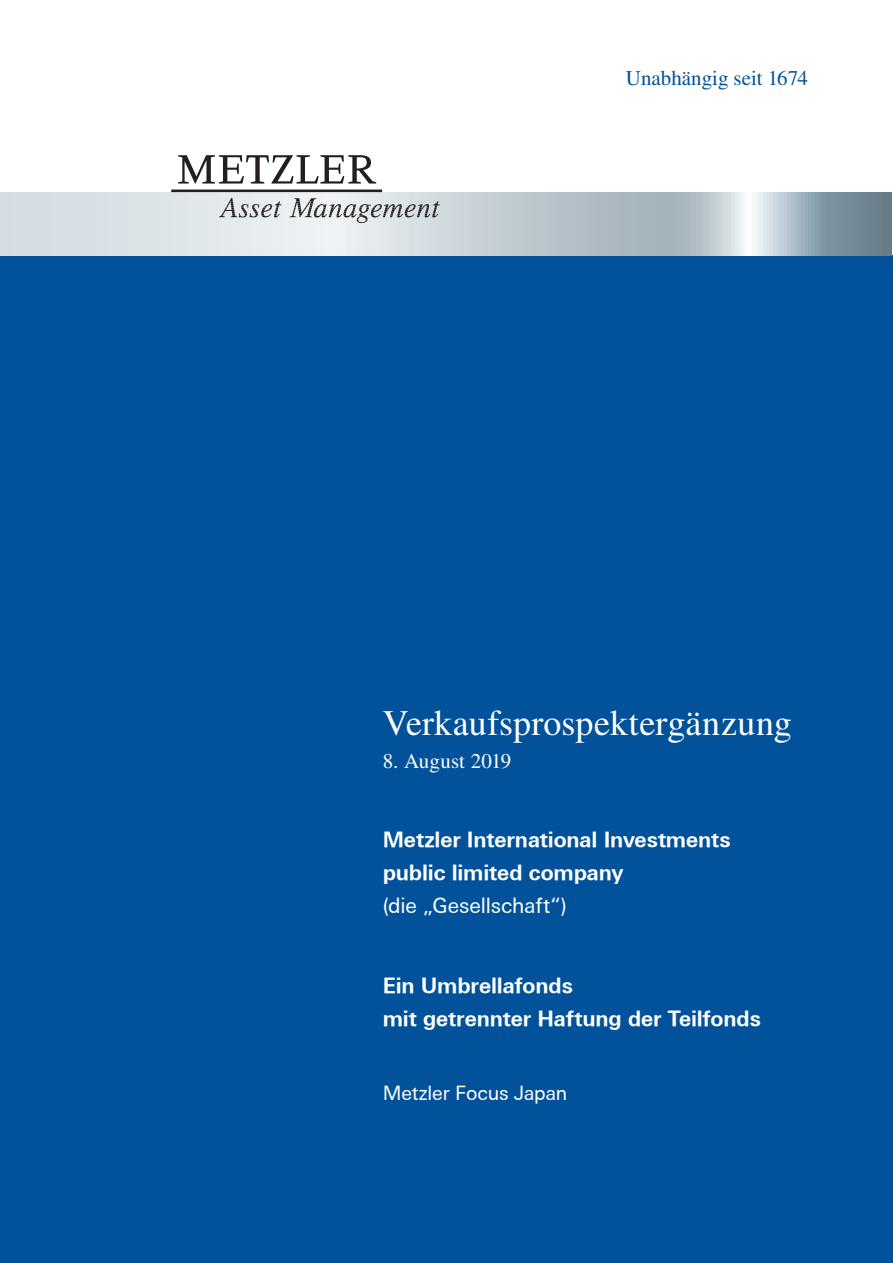
<style>
.page{position:relative;width:893px;height:1263px;background:#fff}
.page>*{position:absolute;margin:0;border:0;box-sizing:border-box;transform-origin:0 0}
.t1{font:36px "Times LT Std";letter-spacing:.005em;color:#fff}
.t2{font:700 21px/33px "Linotype Univers";letter-spacing:-.005em;color:#fff}
.t3{font:21px "Linotype Univers";letter-spacing:-.005em;color:#fff}
.t4{font:21px "Times LT Std";color:#01529a}
.t5{font:21px "Times LT Std";color:#fff}
.t6{font:19.5px "Linotype Univers";letter-spacing:-.005em;color:#fff}
</style>
<div class="page">
<div style="left:0;top:255px;width:893px;height:1008px;background:#01529a"></div>
<svg style="left:0;top:192px;width:892px;height:63px"></svg>
<svg style="left:171px;top:155px;width:211px;height:37px"></svg>
<svg style="left:219px;top:198px;width:221px;height:25px"></svg>
<p class="t4" style="left:626px;top:66px;width:184px">Unabhängig seit 1674</p>
<h1 class="t1" style="left:383px;top:702px;width:411px">Verkaufsprospektergänzung</h1>
<p class="t5" style="left:383px;top:749px;width:130px">8. August 2019</p>
<p class="t2" style="left:383px;top:823px;width:350px">Metzler International Investments public limited company</p>
<p class="t3" style="left:383px;top:894px;width:186px">(die „Gesellschaft“)</p>
<p class="t2" style="left:383px;top:969px;width:380px">Ein Umbrellafonds<br>mit getrennter Haftung der Teilfonds</p>
<p class="t6" style="left:383px;top:1082px;width:186px">Metzler Focus Japan</p>
</div>
